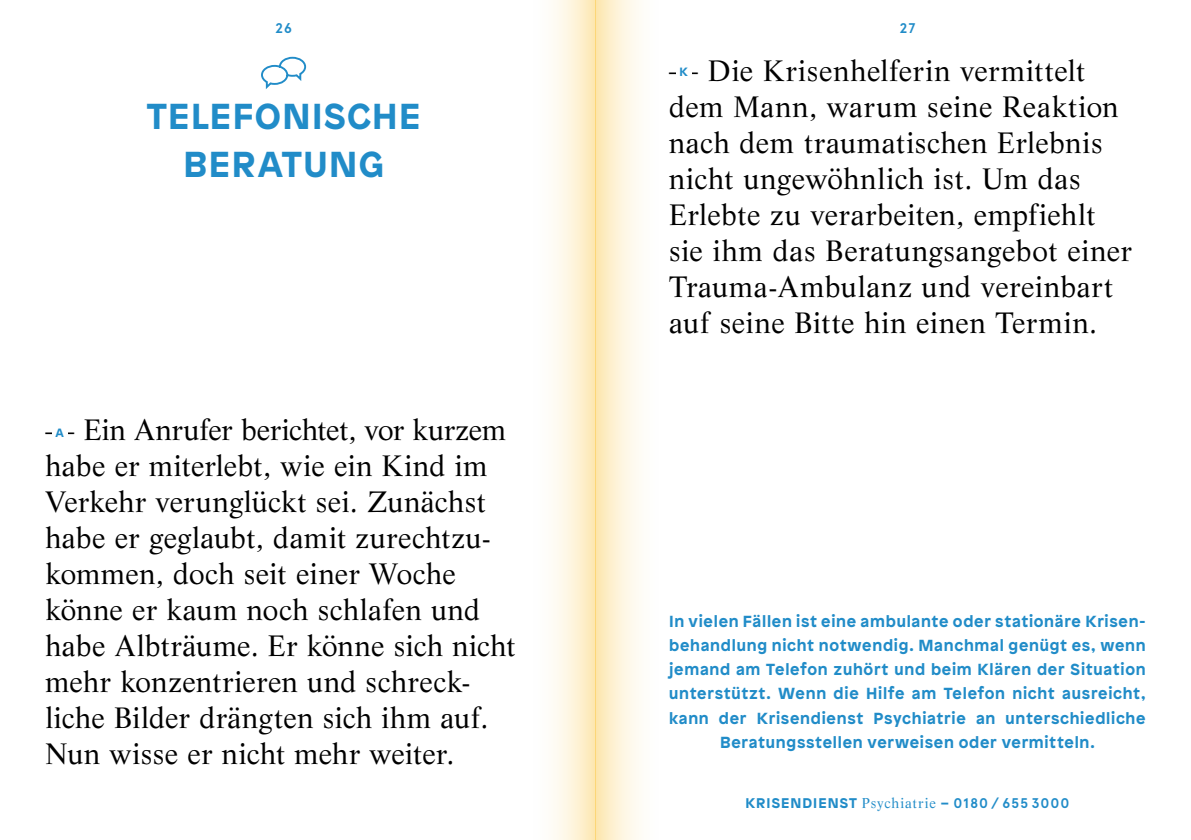
<style>
.page{position:relative;width:1191px;height:840px;background:#fff}
.page>*{position:absolute;margin:0;border:0;box-sizing:border-box;transform-origin:0 0}
.t1{font:700 36px/48px "Patron";letter-spacing:.04em;color:#218cc8;text-align:center}
.t2{font:28.8px/36px "Life LT";letter-spacing:.015em;color:#000}
.t3{font:700 16px/24px "Patron";letter-spacing:.045em;color:#218cc8;text-align:center}
.t4{font:700 14px "Patron";letter-spacing:.07em;color:#218cc8}
.t5{font:700 14px "Apercu";color:#218cc8}
.t6{font:700 12px "Patron";color:#218cc8}
.s1{font-family:"Life LT";font-weight:400}
.s2{font-family:"Apercu"}
</style>
<div class="page">
<div style="left:595px;top:0;width:74px;height:839px;background:linear-gradient(to right,#fdeabc,#fff)"></div>
<div style="left:522px;top:0;width:73px;height:839px;background:linear-gradient(to right,#fff,#fdecc1)"></div>
<svg style="left:261px;top:56px;width:46px;height:33px"></svg>
<p class="t5" style="left:275px;top:20px;width:19px">26</p>
<p class="t1" style="left:147px;top:89px;width:275px">TELEFONISCHE<br>BERATUNG</p>
<p class="t2" style="left:45px;top:411px;width:472px">— Ein Anrufer berichtet, vor kurzem habe er miterlebt, wie ein Kind im Verkehr verunglückt sei. Zunächst habe er geglaubt, damit zurechtzu&shy;kommen, doch seit einer Woche könne er kaum noch schlafen und habe Albträume. Er könne sich nicht mehr konzentrieren und schreck&shy;liche Bilder drängten sich ihm auf.<br>Nun wisse er nicht mehr weiter.</p>
<p class="t6" style="left:56px;top:423px;width:10px">A</p>
<p class="t5" style="left:899px;top:20px;width:17px">27</p>
<p class="t2" style="left:669px;top:52px;width:464px">— Die Krisenhelferin vermittelt dem Mann, warum seine Reaktion nach dem traumatischen Erlebnis nicht ungewöhnlich ist. Um das Erlebte zu verarbeiten, empfiehlt sie ihm das Beratungsangebot einer Trauma-Ambulanz und vereinbart auf seine Bitte hin einen Termin.</p>
<p class="t6" style="left:679px;top:63px;width:10px">K</p>
<p class="t3" style="left:669px;top:608px;width:478px">In vielen Fällen ist eine ambulante oder stationäre Krisen&shy;behandlung nicht notwendig. Manchmal genügt es, wenn jemand am Telefon zuhört und beim Klären der Situation unterstützt. Wenn die Hilfe am Telefon nicht ausreicht, kann der Krisendienst Psychiatrie an unterschiedliche Beratungsstellen verweisen oder vermitteln.</p>
<p class="t4" style="left:745px;top:791px;width:325px">KRISENDIENST <span class="s1">Psychiatrie</span> – <span class="s2">0180 / 655 3000</span></p>
</div>
